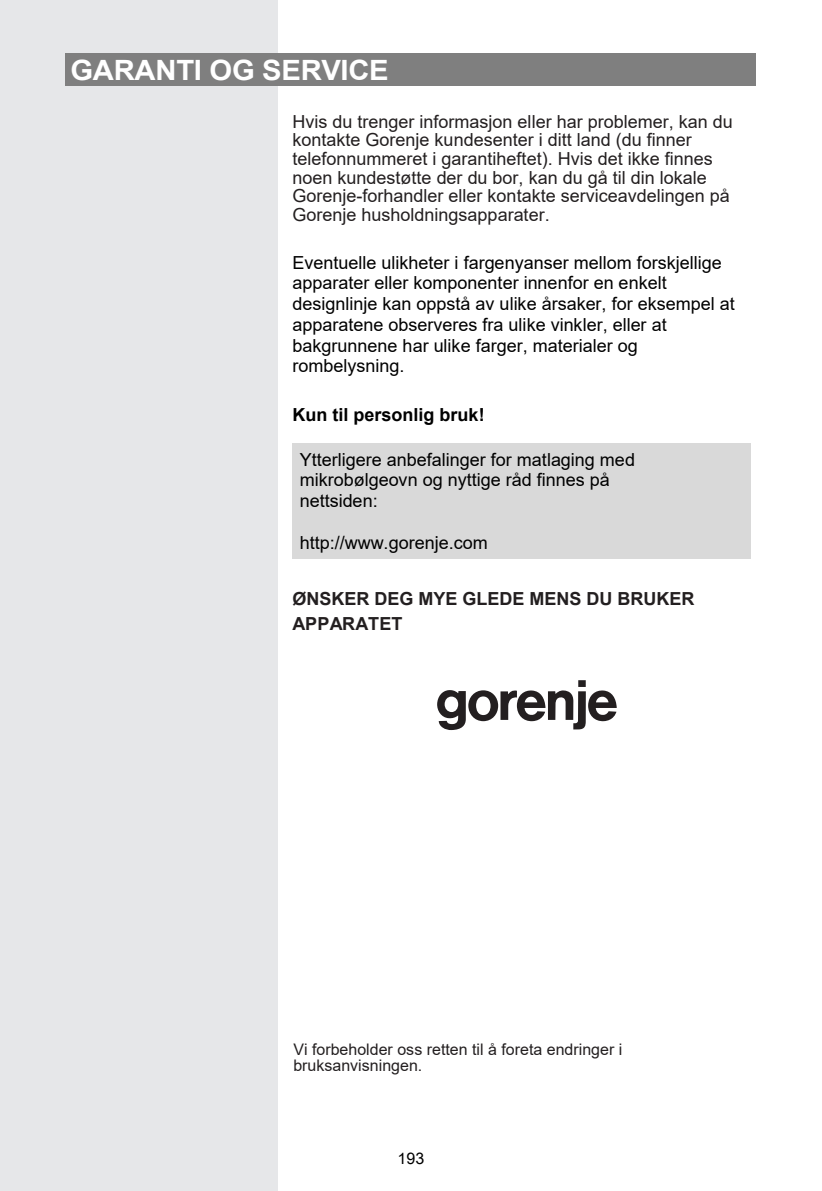
<style>
.page{position:relative;width:822px;height:1191px;background:#fff}
.page>*{position:absolute;margin:0;border:0;box-sizing:border-box;transform-origin:0 0}
.t1{font:700 28px "Arial";letter-spacing:-.01em;color:#fff;scale:1.04 1}
.t2{font:18px/20.6px "Arial";color:#000}
.t3{font:18px/18.6px "Arial";color:#231f20}
.t4{font:700 18px/24.8px "Arial";color:#231f20}
.t5{font:700 18px "Arial";color:#000}
.t6{font:16px/16.6px "Arial";color:#231f20}
.t7{font:16px "Arial Unicode MS";color:#000}
</style>
<div class="page">
<div style="left:0;top:0;width:278px;height:1191px;background:#e6e7e9"></div>
<div style="left:65px;top:54px;width:691px;height:32px;background:#7f7f7f"></div>
<div style="left:292px;top:443px;width:458px;height:27px;background:#d9d9d9"></div>
<div style="left:292px;top:470px;width:458px;height:20px;background:#d9d9d9"></div>
<div style="left:292px;top:490px;width:458px;height:21px;background:#d9d9d9"></div>
<div style="left:292px;top:511px;width:458px;height:21px;background:#d9d9d9"></div>
<div style="left:292px;top:532px;width:458px;height:26px;background:#d9d9d9"></div>
<svg style="left:437px;top:680px;width:179px;height:50px"></svg>
<h1 class="t1" style="left:70px;top:50px;width:307px">GARANTI OG SERVICE</h1>
<p class="t3" style="left:292px;top:112px;width:441px">Hvis du trenger informasjon eller har problemer, kan du kontakte Gorenje kundesenter i ditt land (du finner telefonnummeret i garantiheftet). Hvis det ikke finnes noen kundestøtte der du bor, kan du gå til din lokale Gorenje-forhandler eller kontakte serviceavdelingen på Gorenje husholdningsapparater.</p>
<p class="t2" style="left:292px;top:252px;width:444px">Eventuelle ulikheter i fargenyanser mellom forskjellige apparater eller komponenter innenfor en enkelt designlinje kan oppstå av ulike årsaker, for eksempel at apparatene observeres fra ulike vinkler, eller at bakgrunnene har ulike farger, materialer og rombelysning.</p>
<p class="t5" style="left:292px;top:401px;width:194px">Kun til personlig bruk!</p>
<p class="t2" style="left:300px;top:449px;width:337px">Ytterligere anbefalinger for matlaging med mikrobølgeovn og nyttige råd finnes på nettsiden:</p>
<p class="t2" style="left:300px;top:532px;width:189px">http://www.gorenje.com</p>
<p class="t4" style="left:292px;top:586px;width:403px">ØNSKER DEG MYE GLEDE MENS DU BRUKER<br>APPARATET</p>
<p class="t6" style="left:293px;top:1040px;width:330px">Vi forbeholder oss retten til å foreta endringer i bruksanvisningen.</p>
<p class="t7" style="left:397px;top:1146px;width:28px">193</p>
</div>
